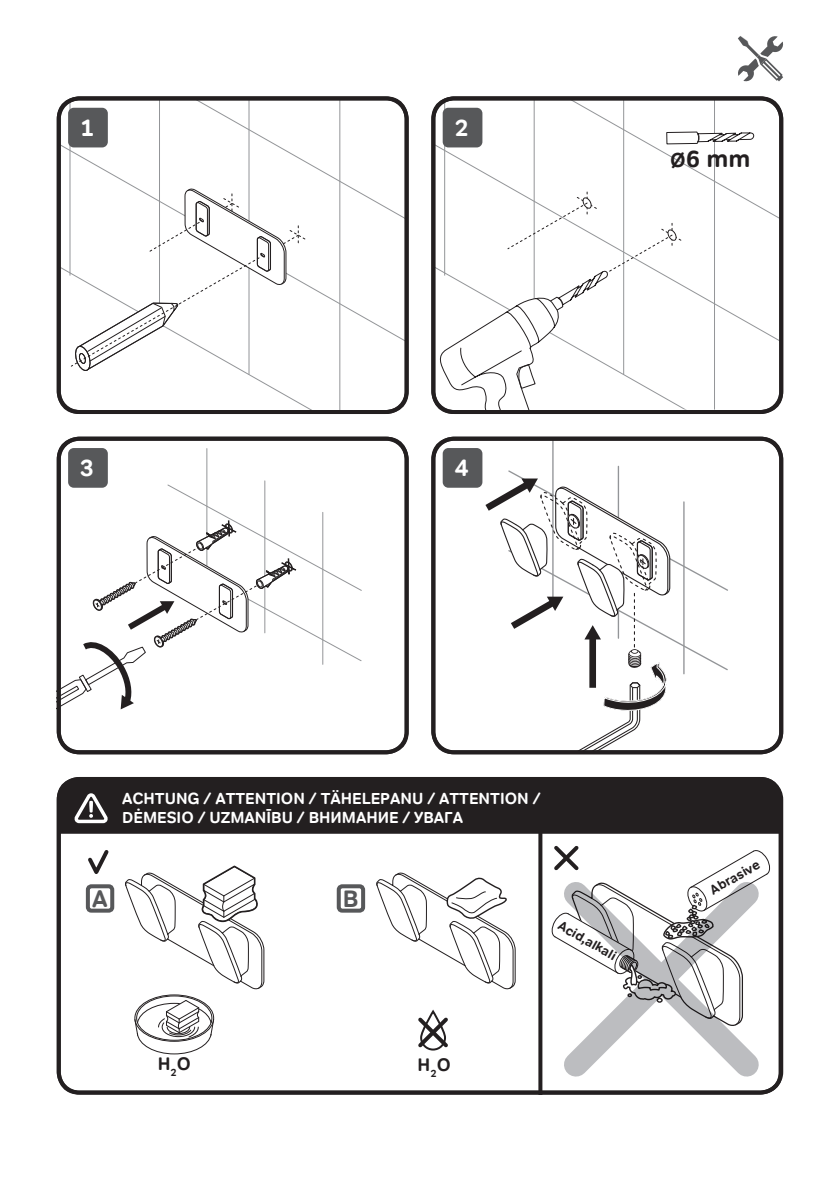
<style>
.page{position:relative;width:840px;height:1191px;background:#fff}
.page>*{position:absolute;margin:0;border:0;box-sizing:border-box;transform-origin:0 0}
.t1{font:700 24px "Tondo Corp";color:#231f20}
.t2{font:700 24px "Tondo Corp";color:#fff}
.t3{font:700 24px "Tondo Corp";color:#57585a}
.t4{font:700 18px "Tondo Corp";color:#231f20}
.t5{font:700 16px/19.2px "Tondo Corp";color:#fff}
.t6{font:700 13.2px "Tondo Corp";color:#231f20}
.s1{font-size:20px}
</style>
<div class="page">
<svg style="left:738px;top:36px;width:45px;height:46px"></svg>
<svg style="left:88px;top:850px;width:21px;height:24px"></svg>
<svg style="left:551px;top:845px;width:219px;height:231px"></svg>
<svg style="left:418px;top:1014px;width:30px;height:37px"></svg>
<div style="left:420px;top:1010px;width:26px;height:40px;border:2px solid #231f20;border-radius:12px"></div>
<svg style="left:538px;top:833px;width:4px;height:256px"></svg>
<div style="left:86px;top:884px;width:28px;height:28px;border:4px solid #57585a;border-radius:4px"></div>
<div style="left:336px;top:884px;width:29px;height:28px;border:4px solid #57585a;border-radius:4px"></div>
<div style="left:58px;top:778px;width:723px;height:55px;background:#231f20"></div>
<svg style="left:125px;top:865px;width:140px;height:189px"></svg>
<svg style="left:376px;top:872px;width:140px;height:118px"></svg>
<hr style="left:428px;top:98px;width:1px;height:314px;background:#939598">
<svg style="left:69px;top:273px;width:334px;height:122px"></svg>
<svg style="left:62px;top:151px;width:341px;height:122px"></svg>
<svg style="left:59px;top:100px;width:348px;height:51px"></svg>
<hr style="left:803px;top:98px;width:1px;height:311px;background:#939598">
<hr style="left:839px;top:98px;width:1px;height:311px;background:#939598">
<svg style="left:444px;top:151px;width:333px;height:122px"></svg>
<svg style="left:436px;top:192px;width:247px;height:217px"></svg>
<svg style="left:436px;top:98px;width:345px;height:53px"></svg>
<hr style="left:264px;top:481px;width:1px;height:152px;background:#939598">
<hr style="left:206px;top:448px;width:1px;height:152px;background:#939598">
<svg style="left:62px;top:483px;width:300px;height:227px"></svg>
<svg style="left:70px;top:187px;width:237px;height:184px"></svg>
<hr style="left:617px;top:466px;width:1px;height:172px;background:#939598">
<hr style="left:552px;top:439px;width:1px;height:162px;background:#939598">
<svg style="left:480px;top:469px;width:248px;height:280px"></svg>
<div style="left:57px;top:96px;width:351px;height:318px;border:4px solid #231f20;border-radius:21px"></div>
<div style="left:57px;top:437px;width:351px;height:317px;border:4px solid #231f20;border-radius:21px"></div>
<div style="left:431px;top:96px;width:351px;height:318px;border:4px solid #231f20;border-radius:21px"></div>
<div style="left:431px;top:437px;width:351px;height:317px;border:4px solid #231f20;border-radius:21px"></div>
<div style="left:57px;top:777px;width:725px;height:317px;border:4px solid #231f20;border-radius:21px"></div>
<div style="left:68px;top:108px;width:40px;height:39px;background:#57585a;border-radius:6px"></div>
<div style="left:68px;top:448px;width:40px;height:40px;background:#57585a;border-radius:6px"></div>
<div style="left:442px;top:108px;width:40px;height:39px;background:#57585a;border-radius:6px"></div>
<div style="left:442px;top:448px;width:40px;height:40px;background:#57585a;border-radius:6px"></div>
<h1 class="t2" style="left:80px;top:113px;width:16px">1</h1>
<h1 class="t2" style="left:80px;top:453px;width:16px">3</h1>
<h1 class="t2" style="left:454px;top:113px;width:16px">2</h1>
<h1 class="t2" style="left:454px;top:453px;width:16px">4</h1>
<h1 class="t1" style="left:669px;top:143px;width:82px"><span class="s1">Ø</span>6 mm</h1>
<p class="t5" style="left:122px;top:789px;width:419px">ACHTUNG / ATTENTION / TÄHELEPANU / ATTENTION /<br>DĖMESIO / UZMANĪBU / ВНИМАНИЕ / УВАГА</p>
<h1 class="t3" style="left:92px;top:884px;width:17px">A</h1>
<h1 class="t3" style="left:343px;top:884px;width:17px">B</h1>
<p class="t6" style="left:563px;top:917px;width:66px;rotate:30deg">Acid,alkali</p>
<p class="t4" style="left:158px;top:1052px;width:35px">H<sub>2</sub>O</p>
<p class="t4" style="left:417px;top:1053px;width:35px">H<sub>2</sub>O</p>
<p class="t6" style="left:706px;top:883px;width:56px;rotate:-30deg">Abrasive</p>
</div>
